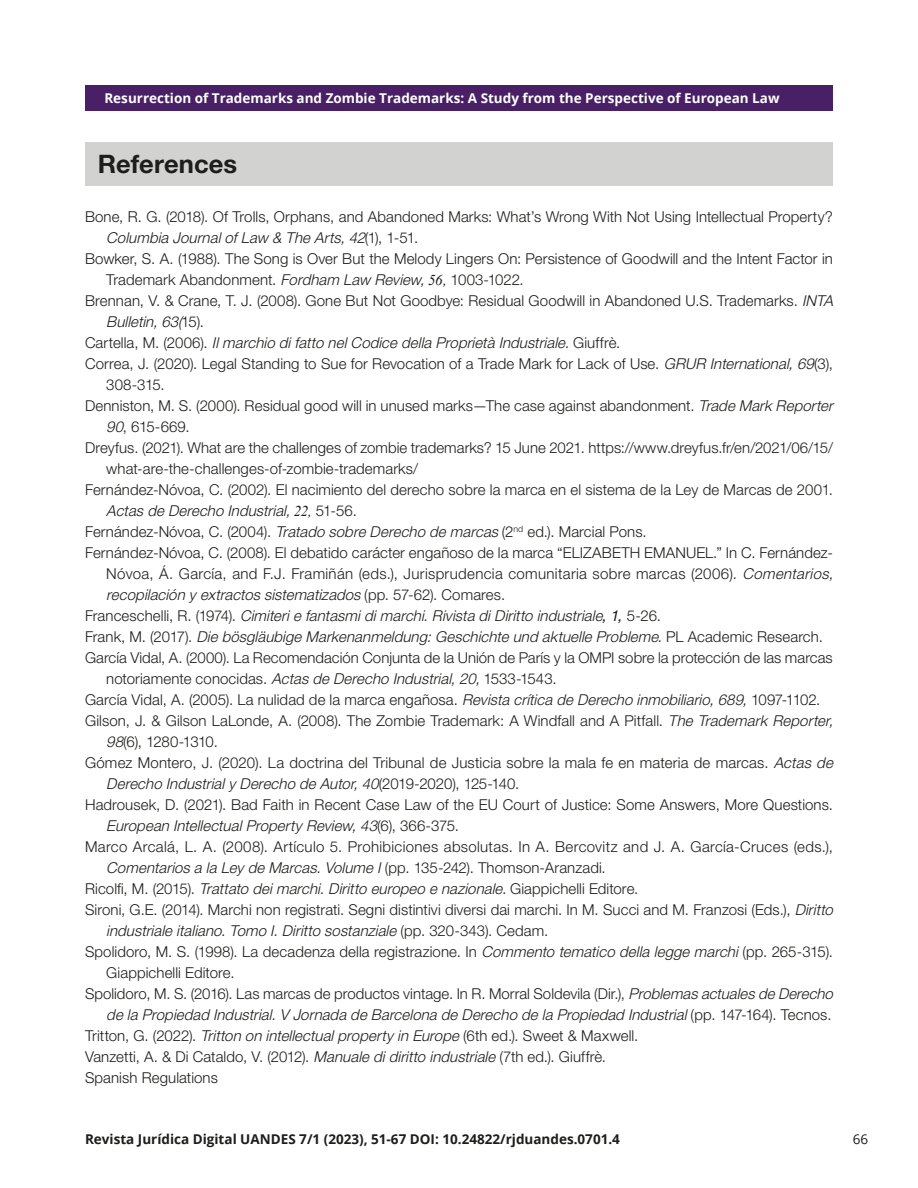
<style>
.page{position:relative;width:918px;height:1188px;background:#fff}
.page>*{position:absolute;margin:0;border:0;box-sizing:border-box;transform-origin:0 0}
.t1{font:700 25.5px "Helvetica Neue LT Std";letter-spacing:.005em;color:#1d1d1b}
.t2{font:300 15px "Helvetica Neue LT Std";letter-spacing:.005em;color:#1d1d1b}
.t3{font:italic 300 15px "Helvetica Neue LT Std";color:#1d1d1b}
.t4{font:300 15px "Helvetica Neue LT Std";letter-spacing:-.05em;color:#1d1d1b}
.t5{font:700 13.5px "Open Sans";color:#fff}
.t6{font:700 13.5px "Open Sans";color:#1d1d1b}
.t7{font:13.5px "Open Sans";color:#1d1d1b}
.s1{font-style:normal}
.s2{font-style:italic}
.s3{font-family:"Times New Roman";font-weight:400;font-style:italic}
.s4{font-family:"Times New Roman";font-weight:400}
.s5{font-family:"Helvetica Neue";font-weight:400}
</style>
<div class="page">
<div style="left:85px;top:85px;width:748px;height:26px;background:#492065"></div>
<div style="left:85px;top:142px;width:748px;height:44px;background:#d2d2d1"></div>
<p class="t5" style="left:104px;top:89px;width:677px">Resurrection of Trademarks and Zombie Trademarks: A Study from the Perspective of European Law</p>
<h1 class="t1" style="left:98px;top:148px;width:141px">References</h1>
<p class="t2" style="left:85px;top:207px;width:749px">Bone, R. G. (2018). Of Trolls, Orphans, and Abandoned Marks: What’s Wrong With Not Using Intellectual Property?</p>
<p class="t3" style="left:106px;top:228px;width:314px">Columbia JournalofLaw &amp; The Arts,42<span class="s1">( 1 ) , 1 - 5 1 .</span></p>
<p class="t2" style="left:85px;top:249px;width:749px">Bowker, S. A. (1988). The Song is Over But the Melody Lingers On: Persistence of Goodwill and the Intent Factor in</p>
<p class="t2" style="left:106px;top:270px;width:419px">Trademark Abandonment. <span class="s2">Fordham Law Review,</span><span class="s3">56,</span> 1003-1022.</p>
<p class="t2" style="left:85px;top:291px;width:753px">Brennan, V. &amp; Crane, T. J. (2008). Gone But Not Goodbye: Residual Goodwill in Abandoned U.S. Trademarks. <span class="s2">INTA</span></p>
<p class="t3" style="left:106px;top:312px;width:99px">Bulletin,63(<span class="s1">1 5 ) .</span></p>
<p class="t3" style="left:85px;top:333px;width:537px"><span class="s1">C a r t e l l a , M . ( 2 0 0 6 ) .</span> Ilmarchio difatto nelCodice della Proprietà Industriale.<span class="s1">G i u f f r è .</span></p>
<p class="t2" style="left:85px;top:354px;width:749px">Correa, J. (2020). Legal Standing to Sue for Revocation of a Trade Mark for Lack of Use. <span class="s2">GRUR International,69</span>(3),</p>
<p class="t2" style="left:106px;top:375px;width:60px">308-315.</p>
<p class="t2" style="left:85px;top:396px;width:753px">Denniston, M. S. (2000). Residual good will in unused marks—The case against abandonment. <span class="s2">Trade Mark Reporter</span></p>
<p class="t2" style="left:106px;top:417px;width:85px"><span class="s2">90</span>, 615-669.</p>
<p class="t2" style="left:85px;top:438px;width:750px">Dreyfus. (2021). What are the challenges of zombie trademarks? 15 June 2021. https://www.dreyfus.fr/en/2021/06/15/</p>
<p class="t2" style="left:106px;top:459px;width:313px">what-are-the-challenges-of-zombie-trademarks/</p>
<p class="t2" style="left:85px;top:480px;width:750px">Fernández-Nóvoa, C. (2002). El nacimiento del derecho sobre la marca en el sistema de la Ley de Marcas de 2001.</p>
<p class="t3" style="left:106px;top:501px;width:252px">Actas de Derecho Industrial,<span class="s4">2 2 ,</span> <span class="s1">5 1 - 5 6 .</span></p>
<p class="t2" style="left:85px;top:522px;width:563px">Fernández-Nóvoa, C. (2004). <span class="s2">Tratado sobre Derecho de marcas</span>(2<sup>nd</sup> ed.). Marcial Pons.</p>
<p class="t2" style="left:85px;top:543px;width:749px">Fernández-Nóvoa, C. (2008). El debatido carácter engañoso de la marca “ELIZABETH EMANUEL.” In C. Fernández-</p>
<p class="t2" style="left:106px;top:564px;width:732px">Nóvoa, Á. García, and F.J. Framiñán (eds.), Jurisprudencia comunitaria sobre marcas (2006). <span class="s2">Comentarios,</span></p>
<p class="t3" style="left:106px;top:585px;width:400px">recopilación y extractos sistematizados <span class="s1">( p p . 5 7- 6 2 ) . C o m a r e s .</span></p>
<p class="t3" style="left:85px;top:606px;width:578px"><span class="s1">F r a n c e s c h e l l i , R . ( 1 9 74 ) .</span> Cimiterie fantasmidimarchi.Rivista diDiritto industriale<span class="s5">, 1 ,</span> <span class="s1">5 - 2 6 .</span></p>
<p class="t3" style="left:85px;top:627px;width:739px"><span class="s1">F r a n k , M . ( 2 0 17 ) .</span> Die bösgläubige Markenanmeldung:Geschichte und aktuelle Probleme<span class="s1">. P L A c a d e m i c R e s e a r c h .</span></p>
<p class="t2" style="left:85px;top:648px;width:749px">García Vidal, A. (2000). La Recomendación Conjunta de la Unión de París y la OMPI sobre la protección de las marcas</p>
<p class="t2" style="left:106px;top:669px;width:452px">notoriamente conocidas. <span class="s2">Actas de Derecho Industrial,20,</span>1533-1543.</p>
<p class="t2" style="left:85px;top:690px;width:737px">García Vidal, A. (2005). La nulidad de la marca engañosa. <span class="s2">Revista crítica de Derecho inmobiliario,689,</span>1097-1102.</p>
<p class="t2" style="left:85px;top:711px;width:753px">Gilson, J. &amp; Gilson LaLonde, A. (2008). The Zombie Trademark: A Windfall and A Pitfall. <span class="s2">The Trademark Reporter,</span></p>
<p class="t4" style="left:106px;top:732px;width:113px"><span class="s2">98</span>(6), 1280-1310.</p>
<p class="t2" style="left:85px;top:753px;width:753px">Gómez Montero, J. (2020). La doctrina del Tribunal de Justicia sobre la mala fe en materia de marcas. <span class="s2">Actas de</span></p>
<p class="t3" style="left:106px;top:774px;width:415px">Derecho Industrialy Derecho de Autor,40<span class="s1">( 2 0 1 9 - 2 0 2 0 ) , 1 2 5 -1 4 0 .</span></p>
<p class="t2" style="left:85px;top:795px;width:749px">Hadrousek, D. (2021). Bad Faith in Recent Case Law of the EU Court of Justice: Some Answers, More Questions.</p>
<p class="t3" style="left:106px;top:816px;width:354px">European IntellectualProperty Review,43<span class="s1">( 6 ) , 3 6 6 - 3 7 5 .</span></p>
<p class="t2" style="left:85px;top:837px;width:749px">Marco Arcalá, L. A. (2008). Artículo 5. Prohibiciones absolutas. In A. Bercovitz and J. A. García-Cruces (eds.),</p>
<p class="t3" style="left:106px;top:858px;width:501px">Comentarios a la Ley de Marcas.Volume I<span class="s1">(pp. 135-242). Thomson-Aranzadi.</span></p>
<p class="t3" style="left:85px;top:879px;width:555px"><span class="s1">R i c o l fi , M . (2 0 1 5 ) .</span> Trattato deimarchi.Diritto europeo e nazionale. <span class="s1">G i a p p i c h e l l i E d i t o r e .</span></p>
<p class="t2" style="left:85px;top:900px;width:753px">Sironi, G.E. (2014). Marchi non registrati. Segni distintivi diversi dai marchi. In M. Succi and M. Franzosi (Eds.), <span class="s2">Diritto</span></p>
<p class="t3" style="left:106px;top:921px;width:443px">industriale italiano.Tomo I.Diritto sostanziale <span class="s1">( p p . 3 2 0 - 3 4 3 ) . C e d a m .</span></p>
<p class="t2" style="left:85px;top:942px;width:749px">Spolidoro, M. S. (1998). La decadenza della registrazione. In <span class="s2">Commento tematico della legge marchi</span>(pp. 265-315).</p>
<p class="t2" style="left:106px;top:963px;width:130px">Giappichelli Editore.</p>
<p class="t2" style="left:85px;top:984px;width:753px">Spolidoro, M. S. (2016). Las marcas de productos vintage. In R. Morral Soldevila (Dir.), <span class="s2">Problemas actuales de Derecho</span></p>
<p class="t3" style="left:106px;top:1005px;width:727px">de la Propiedad Industrial.V Jornada de Barcelona de Derecho de la Propiedad Industrial<span class="s1">( p p . 1 4 7-1 6 4 ) . Te c n o s .</span></p>
<p class="t2" style="left:85px;top:1026px;width:555px">Tritton, G. (2022). <span class="s2">Tritton on intellectualproperty in Europe</span> (6th ed.). Sweet &amp; Maxwell.</p>
<p class="t2" style="left:85px;top:1047px;width:523px">Vanzetti, A. &amp; Di Cataldo, V. (2012). <span class="s2">Manuale didiritto industriale</span> (7th ed.). Giuffrè.</p>
<p class="t2" style="left:85px;top:1068px;width:134px">Spanish Regulations</p>
<p class="t6" style="left:85px;top:1130px;width:536px">Revista Jurídica Digital UANDES 7/1 (2023), 51-67 DOI: 10.24822/rjduandes.0701.4</p>
<p class="t7" style="left:853px;top:1130px;width:17px">66</p>
</div>
